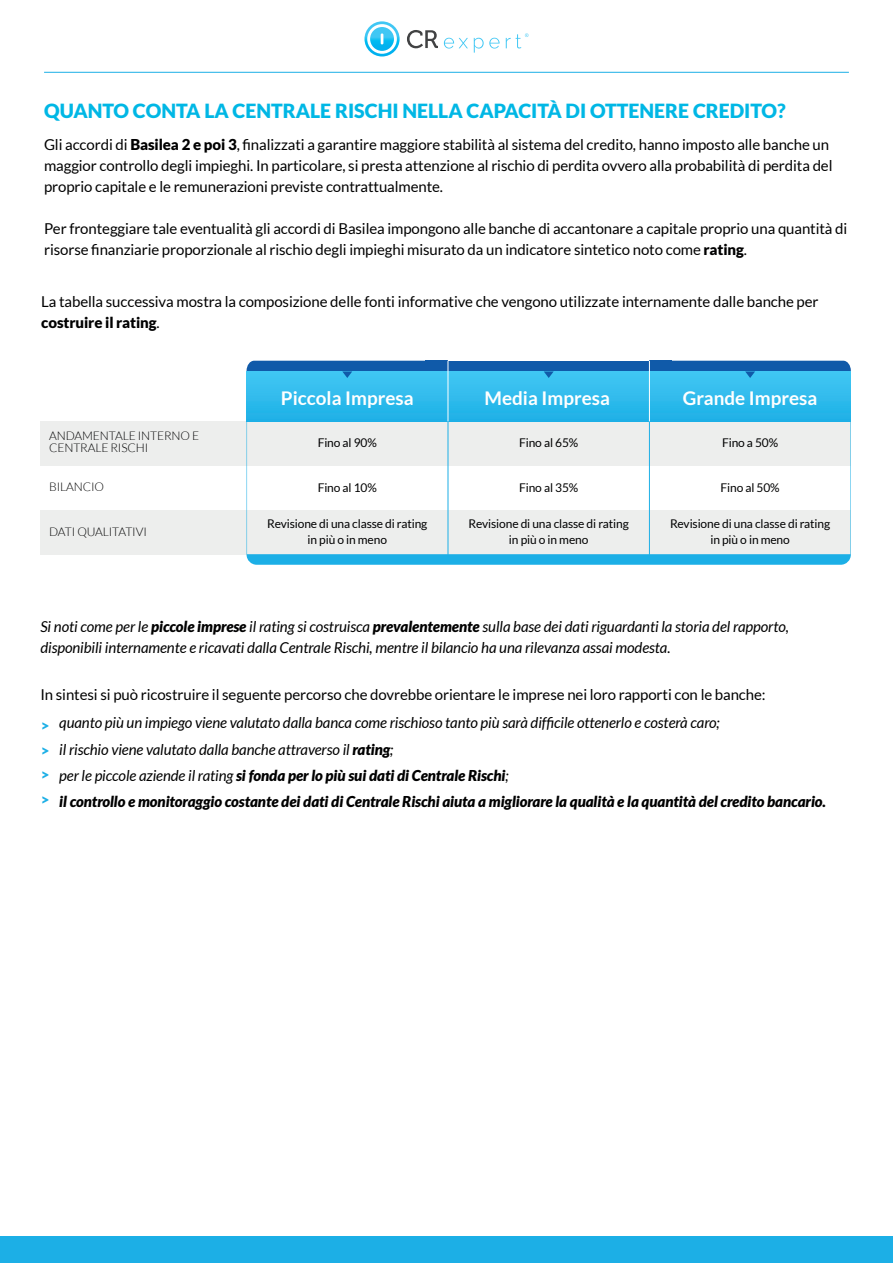
<style>
.page{position:relative;width:893px;height:1263px;background:#fff}
.page>*{position:absolute;margin:0;border:0;box-sizing:border-box;transform-origin:0 0}
.t1{font:900 19.5px "Lato";color:#00b7e5}
.t2{font:700 18.9px "Lato";color:#fff}
.t3{font:15px/21px "Lato";letter-spacing:-.005em;color:#000001}
.t4{font:italic 15px/26.1px "Lato";letter-spacing:-.005em;color:#000001}
.t5{font:900 15px/24.8px "Lato";color:#1cafe6;text-align:justify}
.t6{font:12px/15.8px "Lato";letter-spacing:-.01em;color:#000001;text-align:center}
.t7{font:300 12px/12px "Lato";letter-spacing:-.01em;color:#000001}
.s1{font-weight:900}
</style>
<div class="page">
<div style="left:40px;top:421px;width:810px;height:45px;background:#edeeed"></div>
<div style="left:40px;top:510px;width:810px;height:44px;background:#edeeed"></div>
<div style="left:448px;top:361px;width:201px;height:27px;background:#105aa9"></div>
<div style="left:247px;top:371px;width:604px;height:50px;background:linear-gradient(to bottom,#43c8f4,#20b1e7)"></div>
<svg style="left:247px;top:361px;width:201px;height:27px;background:#2c9cd6"></svg>
<svg style="left:544px;top:371px;width:10px;height:7px"></svg>
<svg style="left:650px;top:361px;width:201px;height:27px;background:#2c9cd6"></svg>
<svg style="left:247px;top:419px;width:604px;height:136px"></svg>
<hr style="left:448px;top:361px;width:1px;height:60px;background:#fff">
<hr style="left:649px;top:361px;width:1px;height:60px;background:#fff">
<svg style="left:247px;top:555px;width:604px;height:10px;background:#23b1e6"></svg>
<hr style="left:44px;top:72px;width:805px;height:1px;background:#1cafe6">
<svg style="left:444px;top:38px;width:24px;height:11px"></svg>
<svg style="left:474px;top:38px;width:26px;height:15px"></svg>
<svg style="left:506px;top:33px;width:22px;height:15px"></svg>
<svg style="left:407px;top:30px;width:31px;height:18px"></svg>
<svg style="left:364px;top:21px;width:36px;height:36px"></svg>
<div style="left:0;top:1236px;width:893px;height:27px;background:#1cafe6"></div>
<h1 class="t1" style="left:44px;top:100px;width:743px">QUANTO CONTA LA CENTRALE RISCHI NELLA CAPACITÀ DI OTTENERE CREDITO?</h1>
<p class="t3" style="left:44px;top:134px;width:790px">Gli accordi di <span class="s1">Basilea 2 e poi 3</span>, finalizzati a garantire maggiore stabilità al sistema del credito, hanno imposto alle banche un maggior controllo degli impieghi. In particolare, si presta attenzione al rischio di perdita ovvero alla probabilità di perdita del proprio capitale e le remunerazioni previste contrattualmente.</p>
<p class="t3" style="left:44px;top:218px;width:805px">Per fronteggiare tale eventualità gli accordi di Basilea impongono alle banche di accantonare a capitale proprio una quantità di risorse finanziarie proporzionale al rischio degli impieghi misurato da un indicatore sintetico noto come <span class="s1">rating</span>.</p>
<p class="t3" style="left:41px;top:291px;width:779px">La tabella successiva mostra la composizione delle fonti informative che vengono utilizzate internamente dalle banche per <span class="s1">costruire il rating</span>.</p>
<p class="t7" style="left:49px;top:429px;width:152px">ANDAMENTALE INTERNO E<br>CENTRALE RISCHI</p>
<p class="t2" style="left:281px;top:387px;width:134px">Piccola Impresa</p>
<p class="t2" style="left:484px;top:387px;width:127px">Media Impresa</p>
<p class="t2" style="left:683px;top:387px;width:136px">Grande Impresa</p>
<p class="t6" style="left:519px;top:435px;width:61px">Fino al 65%</p>
<p class="t6" style="left:722px;top:435px;width:58px">Fino a 50%</p>
<p class="t6" style="left:318px;top:435px;width:61px">Fino al 90%</p>
<p class="t7" style="left:49px;top:481px;width:56px">BILANCIO</p>
<p class="t6" style="left:318px;top:479px;width:61px">Fino al 10%</p>
<p class="t7" style="left:49px;top:526px;width:99px">DATI QUALITATIVI</p>
<p class="t6" style="left:267px;top:516px;width:162px">Revisione di una classe di rating in più o in meno</p>
<p class="t6" style="left:519px;top:479px;width:61px">Fino al 35%</p>
<p class="t6" style="left:720px;top:479px;width:61px">Fino al 50%</p>
<p class="t6" style="left:469px;top:516px;width:162px">Revisione di una classe di rating in più o in meno</p>
<p class="t6" style="left:670px;top:516px;width:162px">Revisione di una classe di rating in più o in meno</p>
<p class="t4" style="left:40px;top:616px;width:750px;line-height:21px">Si noti come per le <span class="s1">piccole imprese</span> il rating si costruisca <span class="s1">prevalentemente</span> sulla base dei dati riguardanti la storia del rapporto, disponibili internamente e ricavati dalla Centrale Rischi, mentre il bilancio ha una rilevanza assai modesta.</p>
<p class="t3" style="left:40px;top:684px;width:727px">In sintesi si può ricostruire il seguente percorso che dovrebbe orientare le imprese nei loro rapporti con le banche:</p>
<p class="t4" style="left:59px;top:710px;width:768px">quanto più un impiego viene valutato dalla banca come rischioso tanto più sarà difficile ottenerlo e costerà caro;<br>il rischio viene valutato dalla banche attraverso il <span class="s1">rating</span>;<br>per le piccole aziende il rating <span class="s1">si fonda per lo più sui dati di Centrale Rischi</span>;<br><span class="s1">il controllo e monitoraggio costante dei dati di Centrale Rischi aiuta a migliorare la qualità e la quantità del credito bancario.</span></p>
<p class="t5" style="left:41px;top:713px;width:10px">&gt; &gt; &gt; &gt;</p>
</div>
